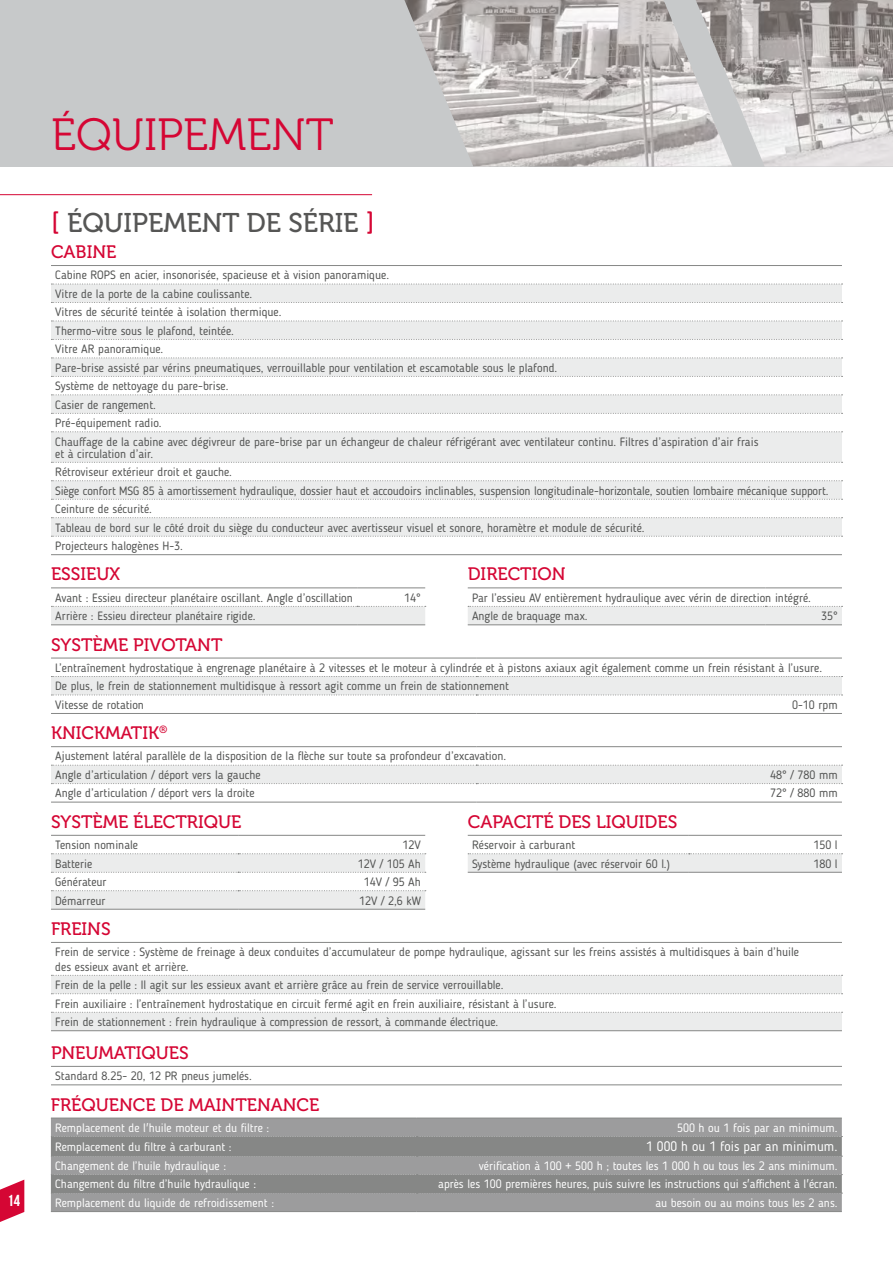
<style>
.page{position:relative;width:893px;height:1263px;background:#fff}
.page>*{position:absolute;margin:0;border:0;box-sizing:border-box;transform-origin:0 0}
.t1{font:45px "Museo 300";color:#d50634}
.t2{font:27px "Museo 500";color:#565655}
.t3{font:18px "Museo 500";color:#d50634}
.t4{font:15.9px "Bebas Neue";color:#fff}
.t5{font:13.5px "Blogger Sans";color:#fff}
.t6{font:12px/18.5px "Blogger Sans";color:#535453}
.t7{font:12px "Blogger Sans";color:#fff}
.s1{color:#d50634}
</style>
<div class="page">
<div style="left:0;top:0;width:893px;height:167px;background:#c7c9ca"></div>
<img style="left:404px;top:0;width:489px;height:167px">
<hr style="left:0;top:194px;width:372px;height:1px;background:#d50634">
<hr style="left:51px;top:587px;width:306px;height:1px;background:#868786">
<hr style="left:357px;top:587px;width:68px;height:1px;background:#868786">
<svg style="left:51px;top:588px;width:375px;height:37px"></svg>
<hr style="left:51px;top:624px;width:306px;height:1px;background:#868786">
<hr style="left:357px;top:624px;width:68px;height:1px;background:#868786">
<hr style="left:468px;top:587px;width:297px;height:1px;background:#868786">
<hr style="left:765px;top:587px;width:77px;height:1px;background:#868786">
<div style="left:468px;top:606px;width:375px;height:18px;background:#ebecec"></div>
<hr style="left:468px;top:624px;width:297px;height:1px;background:#868786">
<hr style="left:765px;top:624px;width:77px;height:1px;background:#868786">
<svg style="left:51px;top:658px;width:792px;height:38px"></svg>
<hr style="left:51px;top:713px;width:425px;height:1px;background:#868786">
<hr style="left:476px;top:713px;width:366px;height:1px;background:#868786">
<hr style="left:51px;top:746px;width:425px;height:1px;background:#868786">
<hr style="left:476px;top:746px;width:366px;height:1px;background:#868786">
<svg style="left:51px;top:747px;width:792px;height:55px"></svg>
<hr style="left:51px;top:802px;width:425px;height:1px;background:#868786">
<hr style="left:476px;top:802px;width:366px;height:1px;background:#868786">
<hr style="left:51px;top:909px;width:187px;height:1px;background:#868786">
<hr style="left:238px;top:909px;width:187px;height:1px;background:#868786">
<svg style="left:51px;top:835px;width:375px;height:74px"></svg>
<svg style="left:468px;top:835px;width:375px;height:37px"></svg>
<hr style="left:468px;top:872px;width:221px;height:1px;background:#868786">
<hr style="left:689px;top:872px;width:153px;height:1px;background:#868786">
<hr style="left:51px;top:942px;width:791px;height:1px;background:#868786">
<svg style="left:51px;top:975px;width:792px;height:56px"></svg>
<hr style="left:51px;top:1066px;width:791px;height:1px;background:#868786">
<hr style="left:51px;top:1084px;width:791px;height:1px;background:#868786">
<svg style="left:51px;top:285px;width:791px;height:251px;fill:#ebecec"></svg>
<hr style="left:51px;top:265px;width:791px;height:1px;background:#868786">
<hr style="left:51px;top:554px;width:791px;height:1px;background:#868786">
<svg style="left:51px;top:284px;width:792px;height:1px"></svg>
<svg style="left:51px;top:302px;width:792px;height:1px"></svg>
<svg style="left:51px;top:321px;width:792px;height:1px"></svg>
<svg style="left:51px;top:339px;width:792px;height:1px"></svg>
<svg style="left:51px;top:357px;width:792px;height:1px"></svg>
<svg style="left:51px;top:376px;width:792px;height:1px"></svg>
<svg style="left:51px;top:394px;width:792px;height:1px"></svg>
<svg style="left:51px;top:413px;width:792px;height:1px"></svg>
<svg style="left:51px;top:431px;width:792px;height:1px"></svg>
<svg style="left:51px;top:462px;width:792px;height:1px"></svg>
<svg style="left:51px;top:480px;width:792px;height:1px"></svg>
<svg style="left:51px;top:499px;width:792px;height:1px"></svg>
<svg style="left:51px;top:517px;width:792px;height:1px"></svg>
<svg style="left:51px;top:536px;width:792px;height:1px"></svg>
<div style="left:51px;top:1119px;width:791px;height:92px;background:#9c9c9d"></div>
<hr style="left:51px;top:1118px;width:366px;height:1px;background:#868786">
<hr style="left:417px;top:1118px;width:425px;height:1px;background:#868786">
<svg style="left:51px;top:1136px;width:791px;height:58px;background:#8e8e8e"></svg>
<hr style="left:51px;top:1211px;width:366px;height:1px;background:#868786">
<hr style="left:417px;top:1211px;width:425px;height:1px;background:#868786">
<svg style="left:0;top:1179px;width:24px;height:43px"></svg>
<h3 class="t4" style="left:7px;top:1192px;width:14px">14</h3>
<h1 class="t1" style="left:51px;top:110px;width:284px">ÉQUIPEMENT</h1>
<h2 class="t2" style="left:51px;top:208px;width:325px"><span class="s1">[</span> ÉQUIPEMENT DE SÉRIE <span class="s1">]</span></h2>
<h3 class="t3" style="left:51px;top:242px;width:67px">CABINE</h3>
<p class="t6" style="left:55px;top:266px;width:705px">Cabine ROPS en acier, insonorisée, spacieuse et à vision panoramique.<br>Vitre de la porte de la cabine coulissante.<br>Vitres de sécurité teintée à isolation thermique.<br>Thermo-vitre sous le plafond, teintée.<br>Vitre AR panoramique.<br>Pare-brise assisté par vérins pneumatiques, verrouillable pour ventilation et escamotable sous le plafond.<br>Système de nettoyage du pare-brise.<br>Casier de rangement.<br>Pré-équipement radio.<br>Chauffage de la cabine avec dégivreur de pare-brise par un échangeur de chaleur réfrigérant avec ventilateur continu. Filtres d’aspiration d’air frais</p>
<p class="t6" style="left:55px;top:444px;width:775px">et à circulation d’air.<br>Rétroviseur extérieur droit et gauche.<br>Siège confort MSG 85 à amortissement hydraulique, dossier haut et accoudoirs inclinables, suspension longitudinale-horizontale, soutien lombaire mécanique support.<br>Ceinture de sécurité.<br>Tableau de bord sur le côté droit du siège du conducteur avec avertisseur visuel et sonore, horamètre et module de sécurité.<br>Projecteurs halogènes H-3.</p>
<h3 class="t3" style="left:51px;top:564px;width:71px">ESSIEUX</h3>
<p class="t6" style="left:55px;top:588px;width:299px">Avant : Essieu directeur planétaire oscillant. Angle d’oscillation</p>
<p class="t6" style="left:404px;top:588px;width:18px">14°</p>
<p class="t6" style="left:55px;top:607px;width:202px">Arrière : Essieu directeur planétaire rigide.</p>
<h3 class="t3" style="left:51px;top:634px;width:173px">SYSTÈME PIVOTANT</h3>
<h3 class="t3" style="left:468px;top:564px;width:99px">DIRECTION</h3>
<p class="t6" style="left:472px;top:588px;width:340px">Par l’essieu AV entièrement hydraulique avec vérin de direction intégré.<br>Angle de braquage max.</p>
<p class="t6" style="left:821px;top:607px;width:18px">35°</p>
<p class="t6" style="left:55px;top:658px;width:768px">L’entraînement hydrostatique à engrenage planétaire à 2 vitesses et le moteur à cylindrée et à pistons axiaux agit également comme un frein résistant à l’usure.<br>De plus, le frein de stationnement multidisque à ressort agit comme un frein de stationnement<br>Vitesse de rotation</p>
<p class="t6" style="left:792px;top:695px;width:47px">0-10 rpm</p>
<h3 class="t3" style="left:51px;top:723px;width:118px">KNICKMATIK<sup>®</sup></h3>
<p class="t6" style="left:55px;top:747px;width:452px">Ajustement latéral parallèle de la disposition de la flèche sur toute sa profondeur d’excavation.<br>Angle d’articulation / déport vers la gauche</p>
<p class="t6" style="left:770px;top:765px;width:69px">48° / 780 mm</p>
<p class="t6" style="left:55px;top:784px;width:201px">Angle d’articulation / déport vers la droite</p>
<p class="t6" style="left:770px;top:784px;width:69px">72° / 880 mm</p>
<h3 class="t3" style="left:51px;top:812px;width:192px">SYSTÈME ÉLECTRIQUE</h3>
<p class="t6" style="left:55px;top:836px;width:84px">Tension nominale</p>
<p class="t6" style="left:403px;top:836px;width:20px">12V</p>
<p class="t6" style="left:55px;top:854px;width:38px">Batterie</p>
<p class="t6" style="left:358px;top:854px;width:65px">12V / 105 Ah</p>
<p class="t6" style="left:55px;top:873px;width:53px">Générateur</p>
<p class="t6" style="left:364px;top:873px;width:59px">14V / 95 Ah</p>
<p class="t6" style="left:55px;top:891px;width:52px">Démarreur</p>
<p class="t6" style="left:359px;top:891px;width:63px">12V / 2,6 kW</p>
<h3 class="t3" style="left:51px;top:919px;width:61px">FREINS</h3>
<h3 class="t3" style="left:468px;top:812px;width:211px">CAPACITÉ DES LIQUIDES</h3>
<p class="t6" style="left:472px;top:836px;width:105px">Réservoir à carburant</p>
<p class="t6" style="left:813px;top:836px;width:26px">150 l</p>
<p class="t6" style="left:472px;top:854px;width:200px">Système hydraulique (avec réservoir 60 l.)</p>
<p class="t6" style="left:813px;top:854px;width:26px">180 l</p>
<p class="t6" style="left:55px;top:945px;width:745px;line-height:14.4px">Frein de service : Système de freinage à deux conduites d’accumulateur de pompe hydraulique, agissant sur les freins assistés à multidisques à bain d’huile des essieux avant et arrière.</p>
<p class="t6" style="left:55px;top:976px;width:503px">Frein de la pelle : Il agit sur les essieux avant et arrière grâce au frein de service verrouillable.<br>Frein auxiliaire : l’entraînement hydrostatique en circuit fermé agit en frein auxiliaire, résistant à l’usure.<br>Frein de stationnement : frein hydraulique à compression de ressort, à commande électrique.</p>
<h3 class="t3" style="left:51px;top:1043px;width:139px">PNEUMATIQUES</h3>
<p class="t6" style="left:55px;top:1067px;width:198px">Standard 8.25- 20, 12 PR pneus jumelés.</p>
<h3 class="t3" style="left:51px;top:1094px;width:270px">FRÉQUENCE DE MAINTENANCE</h3>
<p class="t7" style="left:55px;top:1120px;width:216px">Remplacement de l'huile moteur et du filtre :</p>
<p class="t7" style="left:677px;top:1120px;width:162px">500 h ou 1 fois par an minimum.</p>
<p class="t7" style="left:55px;top:1139px;width:178px">Remplacement du filtre à carburant :</p>
<p class="t5" style="left:646px;top:1139px;width:193px">1 000 h ou 1 fois par an minimum.</p>
<p class="t7" style="left:55px;top:1158px;width:172px">Changement de l’huile hydraulique :</p>
<p class="t7" style="left:479px;top:1158px;width:360px">vérification à 100 + 500 h ; toutes les 1 000 h ou tous les 2 ans minimum.</p>
<p class="t7" style="left:55px;top:1177px;width:202px">Changement du filtre d’huile hydraulique :</p>
<p class="t7" style="left:438px;top:1177px;width:401px">après les 100 premières heures, puis suivre les instructions qui s'affichent à l'écran.</p>
<p class="t7" style="left:55px;top:1195px;width:220px">Remplacement du liquide de refroidissement :</p>
<p class="t7" style="left:655px;top:1195px;width:184px">au besoin ou au moins tous les 2 ans.</p>
</div>
